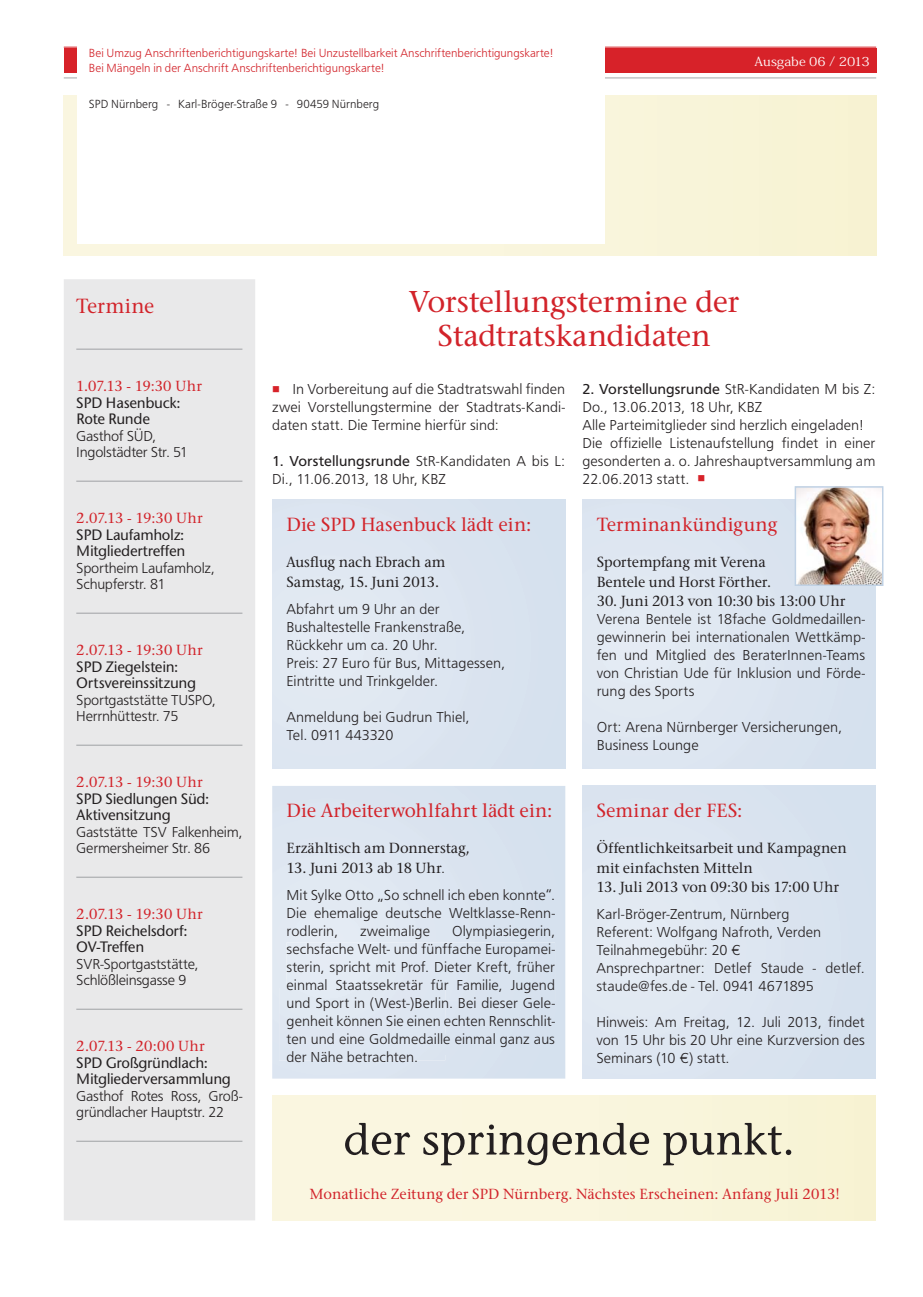
<style>
.page{position:relative;width:923px;height:1297px;background:#fff}
.page>*{position:absolute;margin:0;border:0;box-sizing:border-box;transform-origin:0 0}
.t1{font:500 31.5px/34.5px "Stone Serif Itc T";letter-spacing:-.015em;color:#d2232a;text-align:center}
.t2{font:500 21.45px "Stone Serif Itc T";color:#d2232a}
.t3{font:500 19.95px "Stone Serif Itc T";color:#d2232a}
.t4{font:500 15.3px/19.5px "Stone Serif Itc T";letter-spacing:-.005em;color:#231f20}
.t5{font:500 15.3px/16.5px "Stone San Itc T";letter-spacing:-.025em;color:#231f20}
.t6{font:500 15.3px "Stone Serif Itc T";letter-spacing:.005em;color:#d2232a}
.t7{font:300 15px/18px "Front Page";color:#231f20}
.t8{font:300 15px/16.5px "Front Page";letter-spacing:-.02em;color:#231f20}
.t9{font:12.45px "Koz Min Pro Regular 90 pv RKSJ H";color:#fff;scale:1.09 1}
.t10{font:300 12.3px/15px "Front Page";color:#d2232a}
.t11{font:300 12.3px "Front Page";color:#231f20}
.s1{color:#d72229}
.s2{font-weight:400}
.s3{font-family:"Front Page";font-weight:300;font-size:15px}
</style>
<div class="page">
<div style="left:64px;top:48px;width:812px;height:24px;background:#d72229"></div>
<div style="left:64px;top:279px;width:191px;height:941px;background:#e9e9ea"></div>
<hr style="left:76px;top:349px;width:166px;height:1px;background:#a7a9ac">
<hr style="left:76px;top:481px;width:166px;height:1px;background:#a7a9ac">
<hr style="left:76px;top:613px;width:166px;height:1px;background:#a7a9ac">
<hr style="left:76px;top:745px;width:166px;height:1px;background:#a7a9ac">
<hr style="left:76px;top:877px;width:166px;height:1px;background:#a7a9ac">
<hr style="left:76px;top:1009px;width:166px;height:1px;background:#a7a9ac">
<hr style="left:76px;top:1141px;width:166px;height:1px;background:#a7a9ac">
<div style="left:272px;top:1095px;width:603px;height:125px;background:#faf6df"></div>
<svg style="left:345px;top:1123px;width:65px;height:32px"></svg>
<svg style="left:423px;top:1123px;width:226px;height:42px"></svg>
<svg style="left:663px;top:1123px;width:128px;height:42px"></svg>
<hr style="left:64px;top:78px;width:812px;height:1px;background:#a5a7a9">
<hr style="left:64px;top:47px;width:812px;height:1px;background:#d72229">
<div style="left:64px;top:95px;width:812px;height:161px;background:#f8f4d8"></div>
<div style="left:78px;top:41px;width:527px;height:203px;background:#fff"></div>
<div style="left:272px;top:786px;width:293px;height:292px;background:#dbe4ef"></div>
<div style="left:279px;top:942px;width:276px;height:118px;background:#dde6f1"></div>
<div style="left:428px;top:1034px;width:44px;height:20px;background:#dae3ef"></div>
<div style="left:582px;top:786px;width:293px;height:292px;background:#dce5f1"></div>
<div style="left:272px;top:500px;width:293px;height:268px;background:#dde6f1"></div>
<div style="left:582px;top:500px;width:293px;height:268px;background:#dde6f1"></div>
<img style="left:797px;top:489px;width:83px;height:94px">
<div style="left:794px;top:486px;width:89px;height:100px;border:2px solid #fff"></div>
<p class="t10" style="left:89px;top:46px;width:466px">Bei Umzug Anschriftenberichtigungskarte! Bei Unzustellbarkeit Anschriftenberichtigungskarte!<br>Bei Mängeln in der Anschrift Anschriftenberichtigungskarte!</p>
<p class="t11" style="left:89px;top:99px;width:292px">SPD Nürnberg - Karl-Bröger-Straße 9 - 90459 Nürnberg</p>
<p class="t9" style="left:754px;top:56px;width:107px">Ausgabe 06 / 2013</p>
<h2 class="t2" style="left:76px;top:297px;width:80px">Termine</h2>
<h1 class="t1" style="left:409px;top:286px;width:332px">Vorstellungstermine der<br>Stadtratskandidaten</h1>
<p class="t6" style="left:76px;top:380px;width:127px">1.07.13 - 19:30 Uhr</p>
<p class="t5" style="left:76px;top:395px;width:106px">SPD Hasenbuck:<br>Rote Runde</p>
<p class="t8" style="left:76px;top:428px;width:113px">Gasthof SÜD,<br>Ingolstädter Str. 51</p>
<p class="t6" style="left:76px;top:512px;width:128px">2.07.13 - 19:30 Uhr</p>
<p class="t5" style="left:76px;top:527px;width:110px">SPD Laufamholz:<br>Mitgliedertreffen</p>
<p class="t8" style="left:76px;top:560px;width:140px">Sportheim Laufamholz,<br>Schupferstr. 81</p>
<p class="t6" style="left:76px;top:644px;width:128px">2.07.13 - 19:30 Uhr</p>
<p class="t5" style="left:76px;top:659px;width:121px">SPD Ziegelstein:<br>Ortsvereinssitzung</p>
<p class="t8" style="left:76px;top:692px;width:141px">Sportgaststätte TUSPO,<br>Herrnhüttestr. 75</p>
<p class="t6" style="left:76px;top:776px;width:128px">2.07.13 - 19:30 Uhr</p>
<p class="t5" style="left:76px;top:791px;width:135px">SPD Siedlungen Süd:<br>Aktivensitzung</p>
<p class="t8" style="left:76px;top:824px;width:168px">Gaststätte TSV Falkenheim,<br>Germersheimer Str. 86</p>
<p class="t6" style="left:76px;top:908px;width:128px">2.07.13 - 19:30 Uhr</p>
<p class="t5" style="left:76px;top:923px;width:113px">SPD Reichelsdorf:<br>OV-Treffen</p>
<p class="t7" style="left:76px;top:956px;width:124px;line-height:16.5px">SVR-Sportgaststätte,<br>Schlößleinsgasse 9</p>
<p class="t6" style="left:76px;top:1040px;width:130px">2.07.13 - 20:00 Uhr</p>
<p class="t5" style="left:76px;top:1055px;width:156px">SPD Großgründlach:<br>Mitgliederversammlung</p>
<p class="t8" style="left:76px;top:1088px;width:168px">Gasthof Rotes Ross, Groß&shy;gründlacher Hauptstr. 22</p>
<p class="t7" style="left:272px;top:381px;width:295px;text-align:justify"><span class="s1">■</span> In Vorbereitung auf die Stadtratswahl finden zwei Vorstellungstermine der Stadtrats-Kandi&shy;daten statt. Die Termine hierfür sind:</p>
<p class="t7" style="left:272px;top:453px;width:294px"><span class="s2">1. Vorstellungsrunde</span> StR-Kandidaten A bis L:<br>Di., 11.06.2013, 18 Uhr, KBZ</p>
<h3 class="t3" style="left:286px;top:516px;width:246px">Die SPD Hasenbuck lädt ein:</h3>
<p class="t4" style="left:286px;top:553px;width:161px">Ausflug nach Ebrach am<br>Samstag, 15. Juni 2013.</p>
<p class="t7" style="left:286px;top:600px;width:220px">Abfahrt um 9 Uhr an der<br>Bushaltestelle Frankenstraße,<br>Rückkehr um ca. 20 Uhr.<br>Preis: 27 Euro für Bus, Mittagessen,<br>Eintritte und Trinkgelder.</p>
<p class="t7" style="left:286px;top:708px;width:184px">Anmeldung bei Gudrun Thiel,<br>Tel. 0911 443320</p>
<p class="t7" style="left:582px;top:381px;width:295px"><span class="s2">2. Vorstellungsrunde</span> StR-Kandidaten M bis Z:<br>Do., 13.06.2013, 18 Uhr, KBZ<br>Alle Parteimitglieder sind herzlich eingeladen!<br>Die offizielle Listenaufstellung findet in einer gesonderten a. o. Jahreshauptversammlung am 22.06.2013 statt. <span class="s1">■</span></p>
<h3 class="t3" style="left:596px;top:516px;width:182px">Terminankündigung</h3>
<p class="t4" style="left:596px;top:553px;width:176px">Sportempfang mit Verena<br>Bentele und Horst Förther.</p>
<p class="t4" style="left:596px;top:592px;width:250px">30. Juni 2013 von 10:30 bis 13:00 Uhr</p>
<p class="t7" style="left:596px;top:611px;width:270px;text-align:justify">Verena Bentele ist 18fache Goldmedaillen&shy;gewinnerin bei internationalen Wettkämp&shy;fen und Mitglied des BeraterInnen-Teams von Christian Ude für Inklusion und Förde&shy;rung des Sports</p>
<p class="t7" style="left:596px;top:719px;width:247px">Ort: Arena Nürnberger Versicherungen,<br>Business Lounge</p>
<h3 class="t3" style="left:286px;top:802px;width:267px">Die Arbeiterwohlfahrt lädt ein:</h3>
<p class="t4" style="left:286px;top:840px;width:185px">Erzähltisch am Donnerstag,</p>
<p class="t4" style="left:286px;top:859px;width:160px">13. Juni 2013 ab 18 Uhr<span class="s3">.</span></p>
<p class="t7" style="left:286px;top:886px;width:270px;text-align:justify">Mit Sylke Otto „So schnell ich eben konnte“.<br>Die ehemalige deutsche Weltklasse-Renn&shy;rodlerin,</p>
<p class="t7" style="left:286px;top:922px;width:270px;text-align:justify;text-indent:165px">Olympiasiegerin, sechsfache Welt- und fünffache Europamei&shy;sterin, spricht mit Prof. Dieter Kreft, früher einmal Staatssekretär für Familie, Jugend und Sport in (West-)Berlin. Bei dieser Gele&shy;genheit können Sie einen echten Rennschlit&shy;ten und eine Goldmedaille einmal ganz aus der Nähe betrachten.</p>
<p class="t7" style="left:360px;top:922px;width:72px">zweimalige</p>
<h3 class="t3" style="left:596px;top:802px;width:148px">Seminar der FES:</h3>
<p class="t4" style="left:596px;top:840px;width:252px">Öffentlichkeitsarbeit und Kampagnen mit einfachsten Mitteln</p>
<p class="t4" style="left:596px;top:879px;width:244px">13. Juli 2013 von 09:30 bis 17:00 Uhr</p>
<p class="t7" style="left:596px;top:906px;width:270px">Karl-Bröger-Zentrum, Nürnberg<br>Referent: Wolfgang Nafroth, Verden Teilnahmegebühr: 20 €<br>Ansprechpartner: Detlef Staude - detlef. staude@fes.de - Tel. 0941 4671895</p>
<p class="t7" style="left:596px;top:1014px;width:270px;text-align:justify">Hinweis: Am Freitag, 12. Juli 2013, findet von 15 Uhr bis 20 Uhr eine Kurzversion des Seminars (10 €) statt.</p>
<p class="t6" style="left:310px;top:1188px;width:532px">Monatliche Zeitung der SPD Nürnberg. Nächstes Erscheinen: Anfang Juli 2013!</p>
</div>
